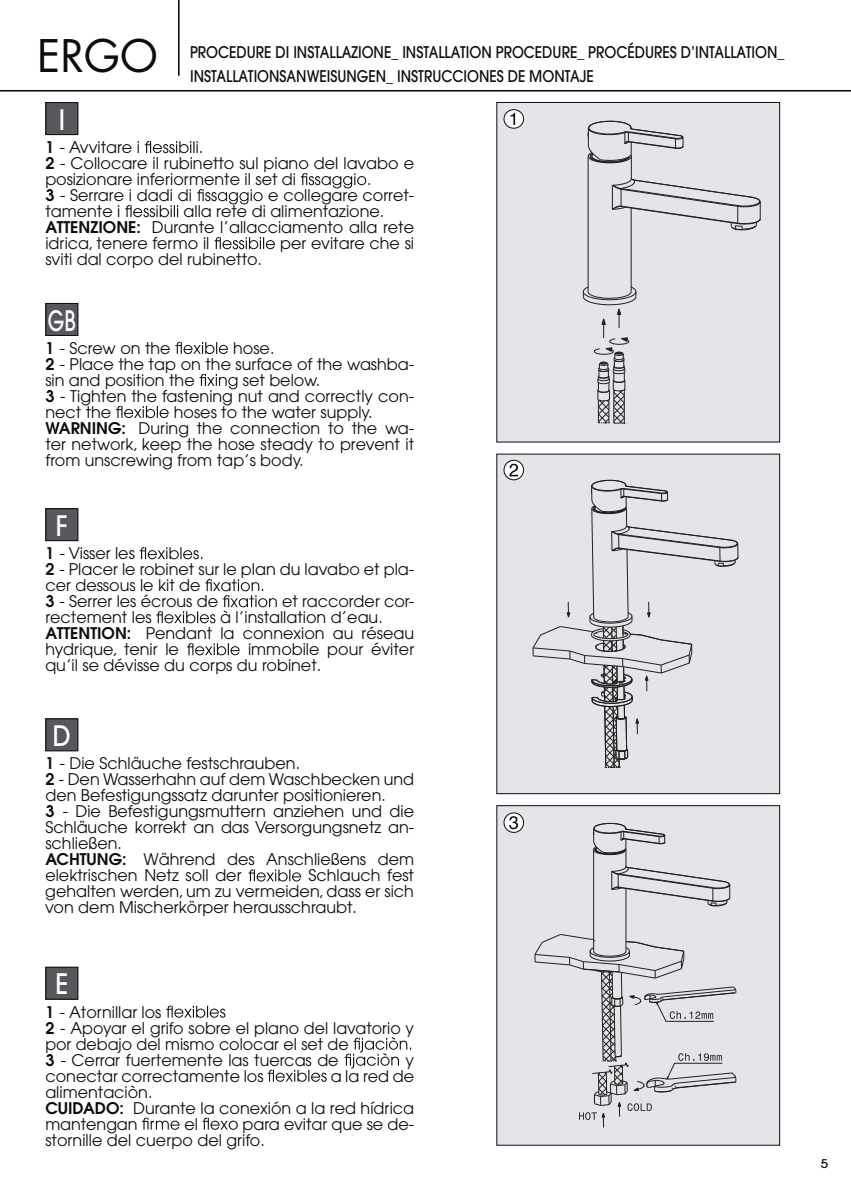
<style>
.page{position:relative;width:851px;height:1191px;background:#fff}
.page>*{position:absolute;margin:0;border:0;box-sizing:border-box;transform-origin:0 0}
.t1{font:43.8px "Futura";color:#0e0b11}
.t2{font:500 28px "Avant Garde";color:#fff;scale:.88 1}
.t3{font:500 28px "Avant Garde";color:#fff;scale:.71 1}
.t4{font:16px/16px "Avant Garde";color:#0e0b11}
.t5{font:500 16px "Avant Garde";color:#0e0b11;scale:.88 1}
.t6{font:500 12px "Avant Garde";color:#0e0b11;scale:1.1 1}
.s1{font-weight:600}
</style>
<div class="page">
<hr style="left:0;top:90px;width:850px;height:2px;background:#0e0b11">
<hr style="left:178px;top:0;width:1px;height:76px;background:#0e0b11">
<div style="left:46px;top:103px;width:32px;height:32px;background:#56585c"></div>
<div style="left:45px;top:102px;width:33px;height:33px;border:1px solid #0e0b11"></div>
<svg style="left:145px;top:141px;width:56px;height:12px"></svg>
<svg style="left:301px;top:173px;width:68px;height:15px"></svg>
<svg style="left:197px;top:189px;width:65px;height:15px"></svg>
<svg style="left:125px;top:205px;width:53px;height:12px"></svg>
<svg style="left:214px;top:237px;width:61px;height:12px"></svg>
<div style="left:46px;top:303px;width:32px;height:32px;background:#56585c"></div>
<div style="left:45px;top:303px;width:33px;height:33px;border:1px solid #0e0b11"></div>
<svg style="left:175px;top:342px;width:53px;height:12px"></svg>
<svg style="left:199px;top:374px;width:38px;height:15px"></svg>
<svg style="left:116px;top:406px;width:53px;height:12px"></svg>
<div style="left:46px;top:508px;width:32px;height:33px;background:#56585c"></div>
<div style="left:45px;top:508px;width:33px;height:33px;border:1px solid #0e0b11"></div>
<svg style="left:140px;top:547px;width:62px;height:12px"></svg>
<svg style="left:156px;top:579px;width:121px;height:44px"></svg>
<svg style="left:187px;top:643px;width:53px;height:12px"></svg>
<div style="left:46px;top:719px;width:32px;height:32px;background:#56585c"></div>
<div style="left:45px;top:718px;width:33px;height:33px;border:1px solid #0e0b11"></div>
<svg style="left:248px;top:869px;width:53px;height:12px"></svg>
<div style="left:46px;top:967px;width:32px;height:32px;background:#56585c"></div>
<div style="left:45px;top:966px;width:33px;height:33px;border:1px solid #0e0b11"></div>
<svg style="left:166px;top:1005px;width:59px;height:12px"></svg>
<svg style="left:344px;top:1037px;width:67px;height:31px"></svg>
<svg style="left:267px;top:1069px;width:59px;height:12px"></svg>
<svg style="left:142px;top:1117px;width:38px;height:12px"></svg>
<svg style="left:202px;top:1117px;width:36px;height:12px"></svg>
<div style="left:496px;top:102px;width:283px;height:340px;background:#e3e5e9"></div>
<div style="left:496px;top:102px;width:284px;height:340px;border:1px solid #0e0b11"></div>
<svg style="left:503px;top:109px;width:21px;height:20px"></svg>
<div style="left:496px;top:454px;width:283px;height:339px;background:#e3e5e9"></div>
<div style="left:496px;top:454px;width:284px;height:340px;border:1px solid #0e0b11"></div>
<svg style="left:503px;top:460px;width:21px;height:20px"></svg>
<div style="left:496px;top:805px;width:283px;height:340px;background:#e3e5e9"></div>
<div style="left:496px;top:805px;width:284px;height:340px;border:1px solid #0e0b11"></div>
<svg style="left:503px;top:812px;width:21px;height:21px"></svg>
<hr style="left:630px;top:208px;width:1px;height:84px;background:#231f20">
<hr style="left:587px;top:157px;width:1px;height:135px;background:#231f20">
<svg style="left:587px;top:120px;width:174px;height:111px"></svg>
<svg style="left:582px;top:286px;width:54px;height:138px"></svg>
<svg style="left:532px;top:479px;width:207px;height:289px"></svg>
<hr style="left:625px;top:888px;width:1px;height:63px;background:#231f20">
<hr style="left:593px;top:849px;width:1px;height:102px;background:#231f20">
<svg style="left:593px;top:822px;width:137px;height:85px"></svg>
<svg style="left:534px;top:933px;width:202px;height:194px"></svg>
<h1 class="t1" style="left:37px;top:25px;width:122px">ERGO</h1>
<p class="t5" style="left:190px;top:42px;width:677px">PROCEDURE DI INSTALLAZIONE_ INSTALLATION PROCEDURE_ PROCÉDURES D’INTALLATION_</p>
<p class="t5" style="left:190px;top:66px;width:460px">INSTALLATIONSANWEISUNGEN_ INSTRUCCIONES DE MONTAJE</p>
<h2 class="t2" style="left:59px;top:102px;width:9px">I</h2>
<p class="t4" style="left:45px;top:139px;width:370px"><span class="s1">1</span> - Avvitare i<br><span class="s1">2</span> - Collocare il rubinetto sul piano del lavabo e posizionare inferiormente il set di<br><span class="s1">3</span> - Serrare i dadi di</p>
<p class="t4" style="left:268px;top:187px;width:147px">e collegare corret-</p>
<p class="t4" style="left:45px;top:203px;width:370px;text-indent:138px">alla rete di alimentazione.<br><span class="s1">ATTENZIONE:</span> Durante l’allacciamento alla rete idrica, tenere fermo il</p>
<p class="t4" style="left:45px;top:203px;width:76px">tamente i</p>
<p class="t4" style="left:280px;top:235px;width:135px">per evitare che si</p>
<p class="t4" style="left:45px;top:251px;width:218px">sviti dal corpo del rubinetto.</p>
<h2 class="t3" style="left:48px;top:303px;width:41px">GB</h2>
<p class="t4" style="left:45px;top:340px;width:127px"><span class="s1">1</span> - Screw on the</p>
<p class="t4" style="left:45px;top:340px;width:370px;text-indent:188px">hose.<br><span class="s1">2</span> - Place the tap on the surface of the washba&shy;sin and position the</p>
<p class="t4" style="left:45px;top:372px;width:370px;text-indent:197px">set below.<br><span class="s1">3</span> - Tighten the fastening nut and correctly con&shy;nect the</p>
<p class="t4" style="left:45px;top:404px;width:370px;text-indent:128px">hoses to the water supply.<br><span class="s1">WARNING:</span> During the connection to the wa&shy;ter network, keep the hose steady to prevent it from unscrewing from tap’s body.</p>
<h2 class="t2" style="left:56px;top:508px;width:15px">F</h2>
<p class="t4" style="left:45px;top:545px;width:370px"><span class="s1">1</span> - Visser les<br><span class="s1">2</span> - Placer le robinet sur le plan du lavabo et pla&shy;cer dessous le kit de<br><span class="s1">3</span> - Serrer les écrous de</p>
<p class="t4" style="left:282px;top:593px;width:133px">et raccorder cor-</p>
<p class="t4" style="left:45px;top:609px;width:370px;text-indent:175px">à l’installation d’eau.<br><span class="s1">ATTENTION:</span> Pendant la connexion au réseau hydrique, tenir le</p>
<p class="t4" style="left:45px;top:609px;width:108px">rectement les</p>
<p class="t4" style="left:45px;top:641px;width:370px;text-indent:203px">immobile pour éviter qu’il se dévisse du corps du robinet.</p>
<h2 class="t2" style="left:53px;top:718px;width:22px">D</h2>
<p class="t4" style="left:45px;top:755px;width:370px"><span class="s1">1</span> - Die Schläuche festschrauben.<br><span class="s1">2</span> - Den Wasserhahn auf dem Waschbecken und den Befestigungssatz darunter positionieren.<br><span class="s1">3</span> - Die Befestigungsmuttern anziehen und die Schläuche korrekt an das Versorgungsnetz an&shy;schließen.<br><span class="s1">ACHTUNG:</span> Während des Anschließens dem elektrischen Netz soll der</p>
<p class="t4" style="left:45px;top:867px;width:370px;text-align:justify;text-indent:263px">Schlauch fest gehalten werden,um zu vermeiden,dass er sich von dem Mischerkörper herausschraubt.</p>
<h2 class="t2" style="left:55px;top:966px;width:16px">E</h2>
<p class="t4" style="left:45px;top:1003px;width:370px"><span class="s1">1</span> - Atornillar los<br><span class="s1">2</span> - Apoyar el grifo sobre el plano del lavatorio y por debajo del mismo colocar el set de<br><span class="s1">3</span> - Cerrar fuertemente las tuercas de</p>
<p class="t4" style="left:405px;top:1051px;width:10px">y</p>
<p class="t4" style="left:45px;top:1067px;width:220px">conectar correctamente los</p>
<p class="t4" style="left:330px;top:1067px;width:85px">a la red de</p>
<p class="t4" style="left:45px;top:1083px;width:370px">alimentaciòn.<br><span class="s1">CUIDADO:</span> Durante la conexión a la red hídrica mantengan</p>
<p class="t4" style="left:45px;top:1115px;width:370px;text-indent:197px">para evitar que se de&shy;stornille del cuerpo del grifo.</p>
<p class="t4" style="left:184px;top:1115px;width:15px">el</p>
<p class="t6" style="left:820px;top:1155px;width:8px">5</p>
</div>
